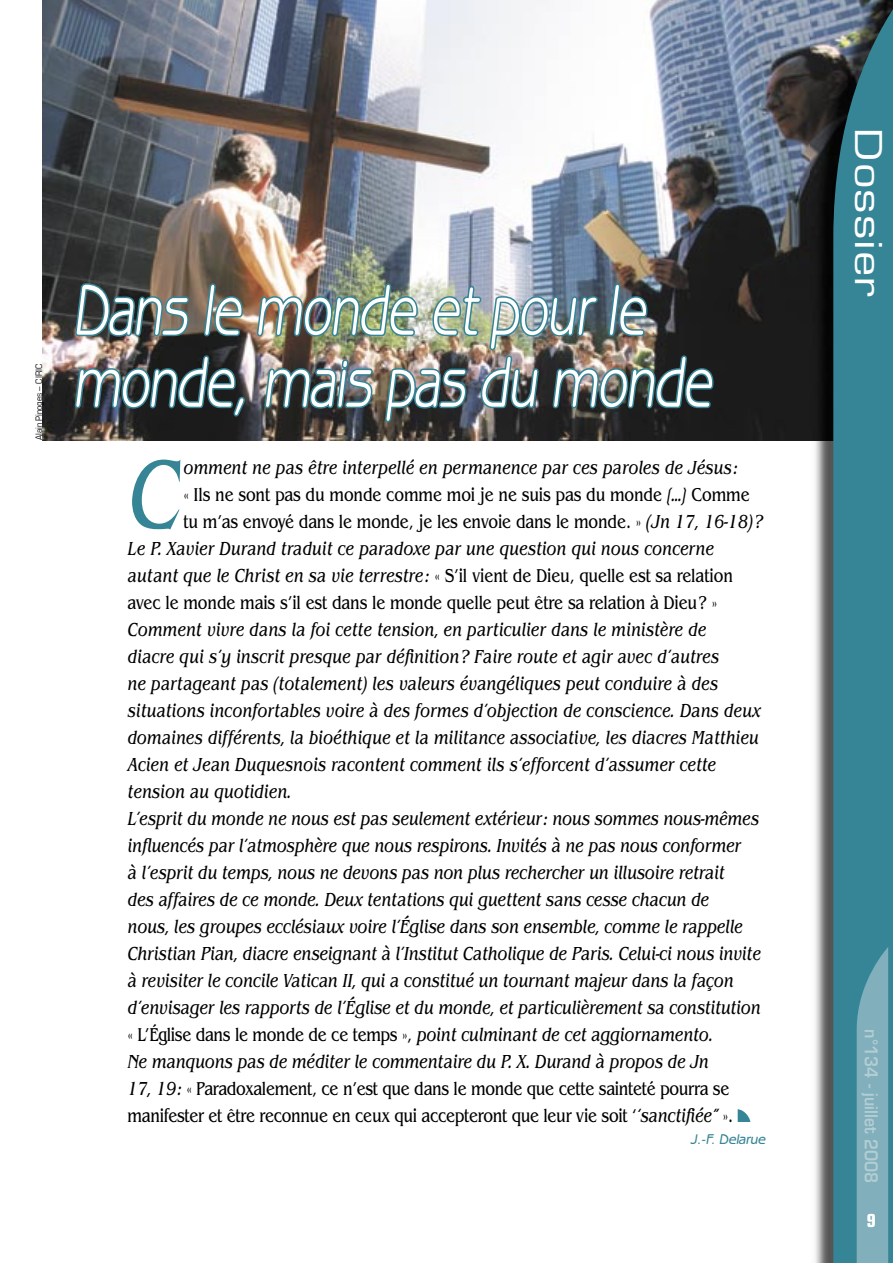
<style>
.page{position:relative;width:893px;height:1263px;background:#fff}
.page>*{position:absolute;margin:0;border:0;box-sizing:border-box;transform-origin:0 0}
.t1{font:italic 100.5px "Benguiat";color:#368596;scale:.8 1}
.t2{font:italic 72px/72px "Benguiat Gothic";letter-spacing:-.03em;color:#fff;scale:.75 1}
.t3{font:36px "Eurostile";letter-spacing:.025em;color:#fff;scale:1.25 1}
.t4{font:italic 19.5px/27px "Benguiat";letter-spacing:-.02em;color:#000;scale:.8 1}
.t5{font:19.5px "Benguiat";letter-spacing:-.01em;color:#000;scale:.8 1}
.t6{font:700 condensed 18px "Eurostile";color:#fff}
.t7{font:600 17.4px "Eurostile";color:#b2cdd4;scale:.9 1}
.t8{font:italic 500 14.25px "Benguiat Gothic";letter-spacing:-.02em;color:#368596}
.t9{font:condensed 9px "Eurostile";color:#000}
.s1{font-style:italic}
.s2{font-style:normal}
</style>
<div class="page">
<img style="left:43px;top:0;width:768px;height:440px">
<svg style="left:738px;top:1109px;width:12px;height:13px"></svg>
<img style="left:73px;top:269px;width:174px;height:149px">
<img style="left:255px;top:269px;width:461px;height:155px">
<img style="left:811px;top:0;width:22px;height:1263px">
<svg style="left:833px;top:0;width:60px;height:1263px;background:#367e8e"></svg>
<svg style="left:857px;top:947px;width:31px;height:316px;background:#7aabb8"></svg>
<p class="t9" style="left:34px;top:440px;width:78px;rotate:-90deg">Alain Pinoges – CIRIC</p>
<h2 class="t2" style="left:72px;top:275px;width:854px">Dans le monde et pour le monde, mais pas du monde</h2>
<h1 class="t1" style="left:128px;top:436px;width:68px">C</h1>
<p class="t4" style="left:183px;top:454px;width:695px">omment ne pas être interpellé en permanence par ces paroles de Jésus :</p>
<p class="t5" style="left:183px;top:484px;width:710px">« Ils ne sont pas du monde comme moi je ne suis pas du monde <span class="s1">[…]</span> Comme</p>
<p class="t5" style="left:183px;top:511px;width:726px">tu m’as envoyé dans le monde, je les envoie dans le monde. » <span class="s1">(Jn 17, 16-18) ?</span></p>
<p class="t4" style="left:128px;top:535px;width:735px">Le P. Xavier Durand traduit ce paradoxe par une question qui nous concerne</p>
<p class="t5" style="left:128px;top:565px;width:758px"><span class="s1">autant que le Christ en sa vie terrestre :</span> « S’il vient de Dieu, quelle est sa relation</p>
<p class="t5" style="left:128px;top:592px;width:739px">avec le monde mais s’il est dans le monde quelle peut être sa relation à Dieu ? »</p>
<p class="t4" style="left:128px;top:616px;width:793px">Comment vivre dans la foi cette tension, en particulier dans le ministère de<br>diacre qui s’y inscrit presque par définition ? Faire route et agir avec d’autres<br>ne partageant pas (totalement) les valeurs évangéliques peut conduire à des situations inconfortables voire à des formes d’objection de conscience. Dans deux domaines différents, la bioéthique et la militance associative, les diacres Matthieu Acien et Jean Duquesnois racontent comment ils s’efforcent d’assumer cette tension au quotidien.<br>L’esprit du monde ne nous est pas seulement extérieur : nous sommes nous-mêmes influencés par l’atmosphère que nous respirons. Invités à ne pas nous conformer<br>à l’esprit du temps, nous ne devons pas non plus rechercher un illusoire retrait<br>des affaires de ce monde. Deux tentations qui guettent sans cesse chacun de<br>nous, les groupes ecclésiaux voire l’Église dans son ensemble, comme le rappelle Christian Pian, diacre enseignant à l’Institut Catholique de Paris. Celui-ci nous invite à revisiter le concile Vatican II, qui a constitué un tournant majeur dans la façon d’envisager les rapports de l’Église et du monde, et particulièrement sa constitution <span class="s2">« L’Église dans le monde de ce temps »,</span> point culminant de cet aggiornamento.<br>Ne manquons pas de méditer le commentaire du P. X. Durand à propos de Jn<br>17, 19 : <span class="s2">« Paradoxalement, ce n’est que dans le monde que cette sainteté pourra se manifester et être reconnue en ceux qui accepteront que leur vie soit ‘</span>‘sanctifiée’’ <span class="s2">».</span></p>
<p class="t8" style="left:691px;top:1131px;width:76px">J.-F. Delarue</p>
<h3 class="t3" style="left:890px;top:128px;width:136px;rotate:90deg">Dossier</h3>
<p class="t7" style="left:882px;top:1029px;width:172px;rotate:90deg">n°134 - juillet 2008</p>
<p class="t6" style="left:867px;top:1209px;width:10px">9</p>
</div>
